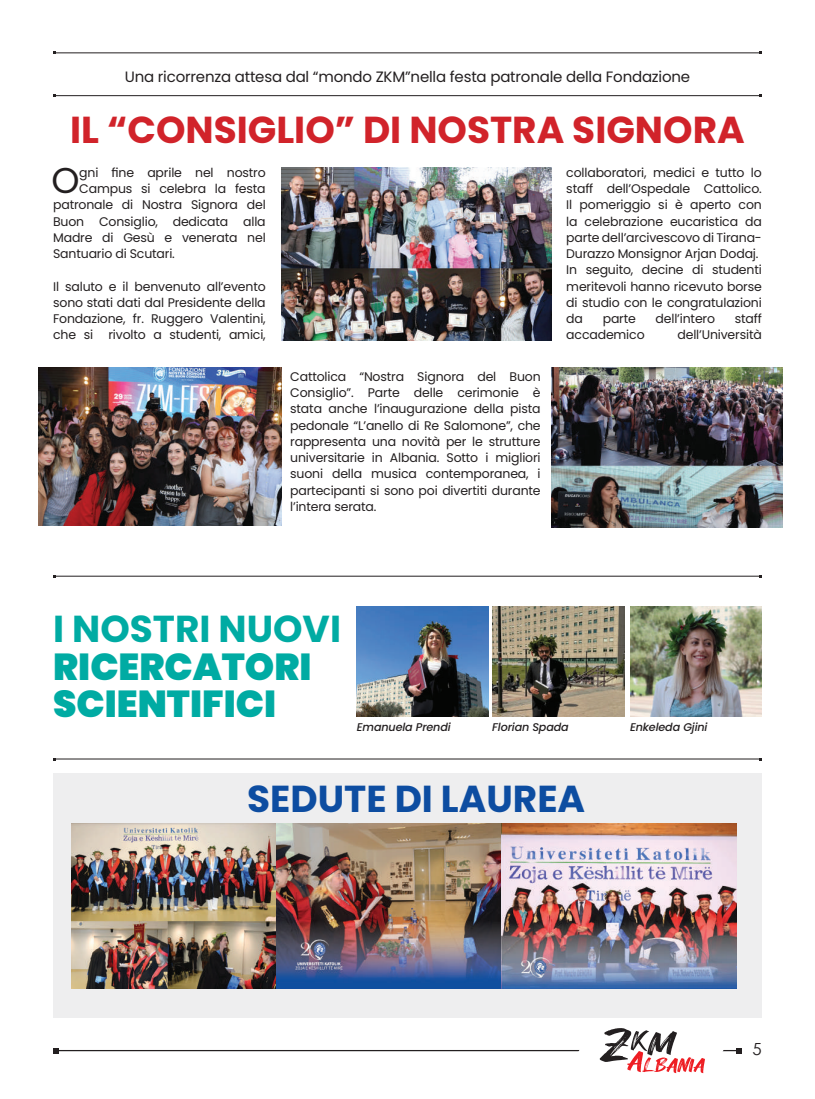
<style>
.page{position:relative;width:815px;height:1099px;background:#fff}
.page>*{position:absolute;margin:0;border:0;box-sizing:border-box;transform-origin:0 0}
.t1{font:700 37.5px "Poppins";color:#d1232a}
.t2{font:900 37.5px/37.5px "Poppins";color:#00aba3}
.t3{font:700 37.5px "Poppins";color:#0d4da1}
.t4{font:700 37.5px "Poppins";color:#00aba3}
.t5{font:35.88px "Poppins";color:#231f20}
.t6{font:16.75px "Century Gothic";color:#231f20}
.t7{font:15px "Poppins";letter-spacing:-.015em;color:#231f20}
.t8{font:12.5px/16.2px "Poppins";letter-spacing:-.015em;color:#231f20;text-align:justify}
.t9{font:italic 500 11.12px "Poppins";letter-spacing:-.015em;color:#231f20}
</style>
<div class="page">
<div style="left:53px;top:773px;width:709px;height:244px;background:#eeeeef"></div>
<hr style="left:56px;top:1049px;width:683px;height:2px;background:#231f20">
<svg style="left:53px;top:1048px;width:5px;height:5px"></svg>
<svg style="left:568px;top:1028px;width:174px;height:45px"></svg>
<hr style="left:54px;top:53px;width:707px;height:1px;background:#231f20">
<hr style="left:54px;top:576px;width:707px;height:1px;background:#231f20">
<hr style="left:54px;top:758px;width:707px;height:1px;background:#231f20">
<hr style="left:54px;top:95px;width:707px;height:1px;background:#231f20">
<img style="left:282px;top:168px;width:270px;height:173px">
<img style="left:552px;top:368px;width:231px;height:159px">
<img style="left:39px;top:368px;width:243px;height:157px">
<img style="left:357px;top:606px;width:132px;height:110px">
<img style="left:492px;top:606px;width:132px;height:110px">
<img style="left:630px;top:606px;width:132px;height:110px">
<img style="left:71px;top:823px;width:430px;height:165px">
<img style="left:501px;top:823px;width:236px;height:165px">
<p class="t7" style="left:125px;top:68px;width:567px">Una ricorrenza attesa dal “mondo ZKM”nella festa patronale della Fondazione</p>
<h1 class="t1" style="left:70px;top:108px;width:676px">IL “CONSIGLIO” DI NOSTRA SIGNORA</h1>
<h2 class="t5" style="left:52px;top:160px;width:30px">O</h2>
<p class="t8" style="left:79px;top:164px;width:188px">gni fine aprile nel nostro</p>
<p class="t8" style="left:79px;top:181px;width:188px">Campus si celebra la festa</p>
<p class="t8" style="left:53px;top:197px;width:214px">patronale di Nostra Signora del</p>
<p class="t8" style="left:53px;top:213px;width:214px">Buon Consiglio, dedicata alla</p>
<p class="t8" style="left:53px;top:229px;width:214px">Madre di Gesù e venerata nel</p>
<p class="t8" style="left:53px;top:246px;width:123px">Santuario di Scutari.</p>
<p class="t8" style="left:53px;top:278px;width:214px">Il saluto e il benvenuto all’evento sono stati dati dal Presidente della Fondazione, fr. Ruggero Valentini, che si rivolto a studenti, amici,</p>
<p class="t8" style="left:290px;top:368px;width:252px">Cattolica “Nostra Signora del Buon Consiglio”. Parte delle cerimonie è stata anche l’inaugurazione della pista pedonale “L’anello di Re Salomone”, che rappresenta una novità per le strutture universitarie in Albania. Sotto i migliori suoni della musica contemporanea, i partecipanti si sono poi divertiti durante l’intera serata.</p>
<p class="t8" style="left:566px;top:164px;width:197px;text-align:left">collaboratori, medici e tutto lo staff dell’Ospedale Cattolico.<br>Il pomeriggio si è aperto con la celebrazione eucaristica da parte dell’arcivescovo di Tirana-<br>Durazzo Monsignor Arjan Dodaj.<br>In seguito, decine di studenti meritevoli hanno ricevuto borse di studio con le congratulazioni da</p>
<p class="t8" style="left:603px;top:311px;width:35px">parte</p>
<p class="t8" style="left:656px;top:311px;width:61px">dell’intero</p>
<p class="t8" style="left:735px;top:311px;width:29px">staff</p>
<p class="t8" style="left:566px;top:327px;width:80px">accademico</p>
<p class="t8" style="left:677px;top:327px;width:86px">dell’Università</p>
<h1 class="t4" style="left:53px;top:607px;width:289px">I NOSTRI NUOVI</h1>
<h1 class="t2" style="left:53px;top:648px;width:260px">RICERCATORI<br>SCIENTIFICI</h1>
<p class="t9" style="left:357px;top:720px;width:95px">Emanuela Prendi</p>
<p class="t9" style="left:492px;top:720px;width:78px">Florian Spada</p>
<p class="t9" style="left:630px;top:720px;width:79px">Enkeleda Gjini</p>
<h1 class="t3" style="left:247px;top:777px;width:340px">SEDUTE DI LAUREA</h1>
<h3 class="t6" style="left:753px;top:1037px;width:11px">5</h3>
</div>
